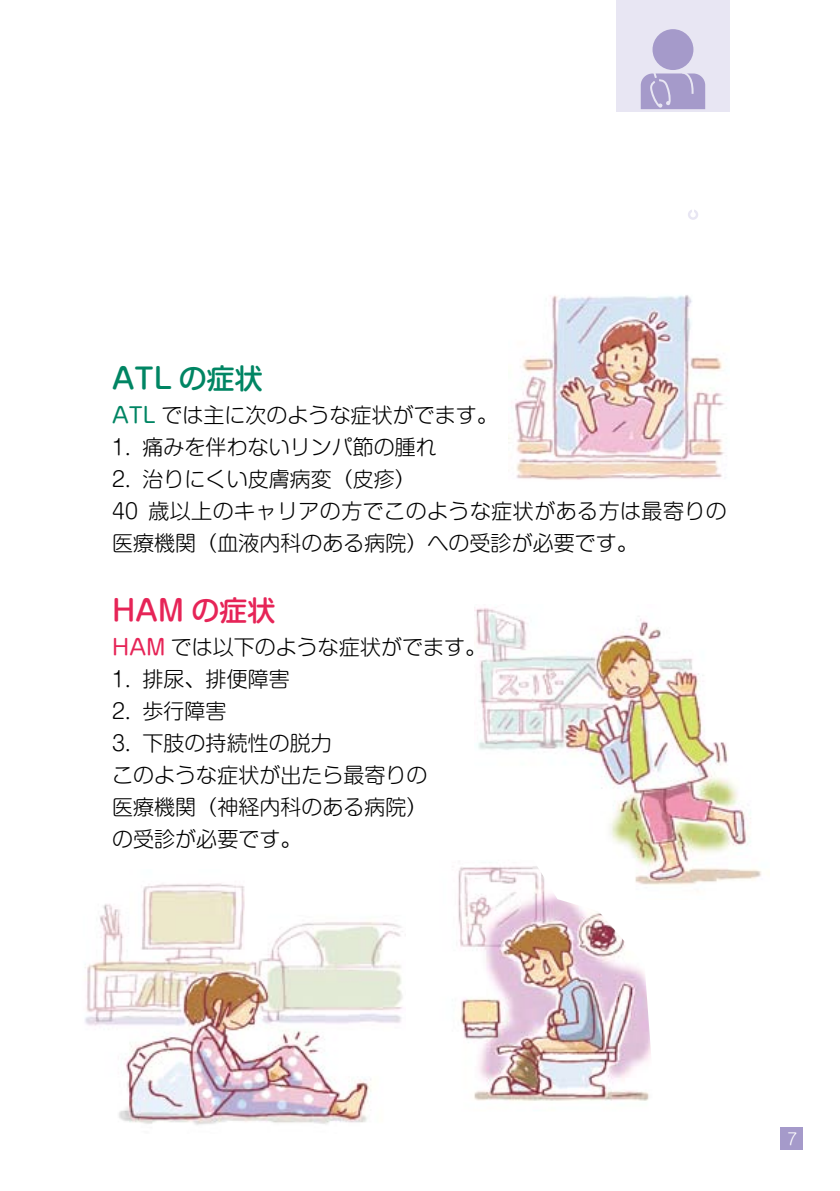
<style>
.page{position:relative;width:840px;height:1191px;background:#fff}
.page>*{position:absolute;margin:0;border:0;box-sizing:border-box;transform-origin:0 0}
.t1{font:500 28px "Shin M Go";color:#008563}
.t2{font:500 28px "Shin M Go";color:#e62457}
.t3{font:300 21px/32px "Shin M Go";color:#000}
.t4{font:300 16px "Shin M Go";color:#fff}
.s1{font-weight:400;color:#008563}
.s2{font-weight:400;color:#e62457}
</style>
<div class="page">
<img style="left:474px;top:607px;width:288px;height:278px">
<img style="left:508px;top:295px;width:218px;height:185px">
<img style="left:85px;top:883px;width:318px;height:242px">
<img style="left:458px;top:859px;width:197px;height:242px">
<div style="left:615px;top:0;width:113px;height:112px;background:#e8e6f3"></div>
<div style="left:652px;top:29px;width:41px;height:41px;background:#a59aca;border-radius:50%"></div>
<svg style="left:687px;top:209px;width:10px;height:11px"></svg>
<svg style="left:690px;top:209px;width:5px;height:8px"></svg>
<svg style="left:640px;top:73px;width:64px;height:36px"></svg>
<div style="left:780px;top:1127px;width:22px;height:22px;background:#a59aca"></div>
<h1 class="t1" style="left:112px;top:359px;width:152px">ATL の症状</h1>
<p class="t3" style="left:112px;top:398px;width:616px"><span class="s1">ATL</span> では主に次のような症状がでます。<br>1．痛みを伴わないリンパ節の腫れ<br>2．治りにくい皮膚病変（皮疹）<br>40 歳以上のキャリアの方でこのような症状がある方は最寄りの医療機関（血液内科のある病院）への受診が必要です。</p>
<h1 class="t2" style="left:112px;top:591px;width:165px">HAM の症状</h1>
<p class="t3" style="left:112px;top:630px;width:375px"><span class="s2">HAM</span> では以下のような症状がでます。<br>1．排尿、排便障害<br>2．歩行障害<br>3．下肢の持続性の脱力<br>このような症状が出たら最寄りの<br>医療機関（神経内科のある病院）<br>の受診が必要です。</p>
<p class="t4" style="left:787px;top:1127px;width:11px">7</p>
</div>
